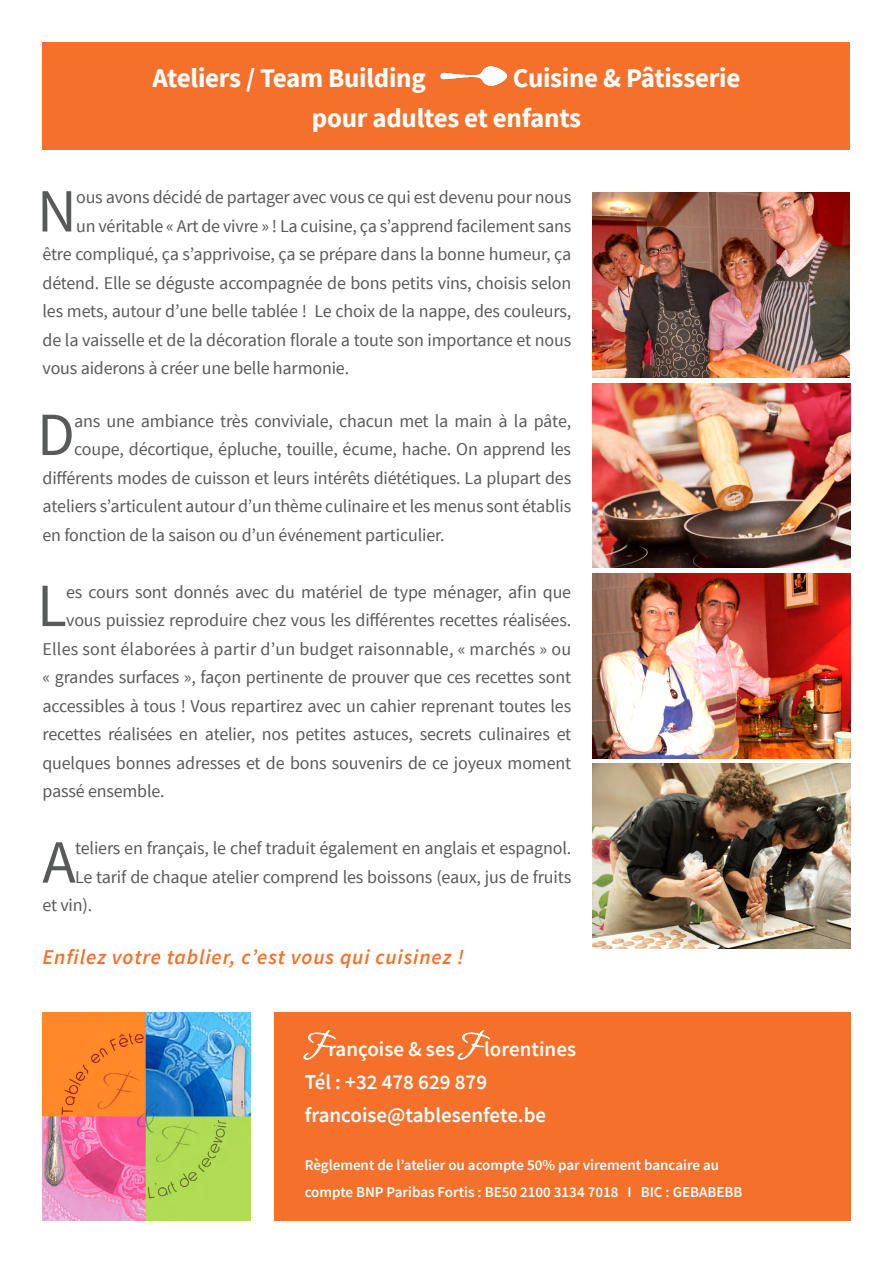
<style>
.page{position:relative;width:893px;height:1263px;background:#fff}
.page>*{position:absolute;margin:0;border:0;box-sizing:border-box;transform-origin:0 0}
.t1{font:61.5px "Source Sans Pro";color:#58595b}
.t2{font:700 27px/40.5px "Source Sans Pro";letter-spacing:-.01em;color:#fff}
.t3{font:600 21px/33px "Source Sans Pro";color:#fff}
.t4{font:italic 600 21px "Source Sans Pro";letter-spacing:.04em;color:#f5712b}
.t5{font:18px "Source Sans Pro";letter-spacing:-.01em;color:#58595b}
.t6{font:18px "Source Sans Pro";letter-spacing:.01em;color:#58595b}
.t7{font:600 15px/27px "Source Sans Pro";color:#fff}
.s1{font-family:"Avalon";font-weight:500;font-size:36px}
</style>
<div class="page">
<div style="left:43px;top:43px;width:807px;height:107px;background:#f5712b"></div>
<img style="left:592px;top:383px;width:258px;height:185px">
<img style="left:592px;top:573px;width:258px;height:185px">
<img style="left:592px;top:193px;width:258px;height:185px">
<img style="left:440px;top:66px;width:66px;height:20px">
<div style="left:274px;top:1012px;width:576px;height:208px;background:#f5712b"></div>
<img style="left:43px;top:1012px;width:208px;height:208px">
<img style="left:592px;top:763px;width:258px;height:185px">
<h2 class="t2" style="left:312px;top:57px;width:430px;text-indent:201px">Cuisine &amp; Pâtisserie pour adultes et enfants</h2>
<h2 class="t2" style="left:153px;top:57px;width:275px">Ateliers / Team Building</h2>
<h1 class="t1" style="left:37px;top:173px;width:41px">N</h1>
<p class="t5" style="left:76px;top:186px;width:497px">ous avons décidé de partager avec vous ce qui est devenu pour nous</p>
<p class="t5" style="left:76px;top:214px;width:497px">un véritable « Art de vivre » ! La cuisine, ça s’apprend facilement sans</p>
<p class="t5" style="left:43px;top:243px;width:530px">être compliqué, ça s’apprivoise, ça se prépare dans la bonne humeur, ça</p>
<p class="t5" style="left:43px;top:271px;width:530px">détend. Elle se déguste accompagnée de bons petits vins, choisis selon</p>
<p class="t5" style="left:43px;top:300px;width:530px">les mets, autour d’une belle tablée ! Le choix de la nappe, des couleurs,</p>
<p class="t5" style="left:43px;top:328px;width:530px">de la vaisselle et de la décoration florale a toute son importance et nous</p>
<p class="t5" style="left:43px;top:357px;width:308px">vous aiderons à créer une belle harmonie.</p>
<h1 class="t1" style="left:37px;top:396px;width:39px">D</h1>
<p class="t5" style="left:74px;top:409px;width:499px">ans une ambiance très conviviale, chacun met la main à la pâte,</p>
<p class="t5" style="left:74px;top:438px;width:498px">coupe, décortique, épluche, touille, écume, hache. On apprend les</p>
<p class="t5" style="left:43px;top:466px;width:530px">différents modes de cuisson et leurs intérêts diététiques. La plupart des</p>
<p class="t5" style="left:43px;top:495px;width:530px">ateliers s’articulent autour d’un thème culinaire et les menus sont établis</p>
<p class="t5" style="left:43px;top:523px;width:404px">en fonction de la saison ou d’un événement particulier.</p>
<h1 class="t1" style="left:37px;top:567px;width:31px">L</h1>
<p class="t5" style="left:66px;top:580px;width:506px">es cours sont donnés avec du matériel de type ménager, afin que</p>
<p class="t5" style="left:66px;top:609px;width:506px">vous puissiez reproduire chez vous les différentes recettes réalisées.</p>
<p class="t6" style="left:43px;top:637px;width:530px">Elles sont élaborées à partir d’un budget raisonnable, « marchés » ou</p>
<p class="t5" style="left:43px;top:666px;width:530px">« grandes surfaces », façon pertinente de prouver que ces recettes sont</p>
<p class="t5" style="left:43px;top:694px;width:530px">accessibles à tous ! Vous repartirez avec un cahier reprenant toutes les</p>
<p class="t5" style="left:43px;top:723px;width:530px">recettes réalisées en atelier, nos petites astuces, secrets culinaires et</p>
<p class="t5" style="left:43px;top:751px;width:530px">quelques bonnes adresses et de bons souvenirs de ce joyeux moment</p>
<p class="t5" style="left:43px;top:780px;width:124px">passé ensemble.</p>
<h1 class="t1" style="left:42px;top:824px;width:35px">A</h1>
<p class="t5" style="left:75px;top:837px;width:498px">teliers en français, le chef traduit également en anglais et espagnol.</p>
<p class="t5" style="left:75px;top:865px;width:498px">Le tarif de chaque atelier comprend les boissons (eaux, jus de fruits</p>
<p class="t5" style="left:43px;top:894px;width:51px">et vin).</p>
<p class="t4" style="left:43px;top:943px;width:423px">Enfilez votre tablier, c’est vous qui cuisinez !</p>
<p class="t3" style="left:305px;top:1032px;width:273px"><span class="s1">F</span>rançoise &amp; ses <span class="s1">F</span>lorentines<br>Tél : +32 478 629 879 francoise@tablesenfete.be</p>
<p class="t7" style="left:305px;top:1151px;width:439px">Règlement de l’atelier ou acompte 50% par virement bancaire au compte BNP Paribas Fortis : BE50 2100 3134 7018 I BIC : GEBABEBB</p>
</div>
